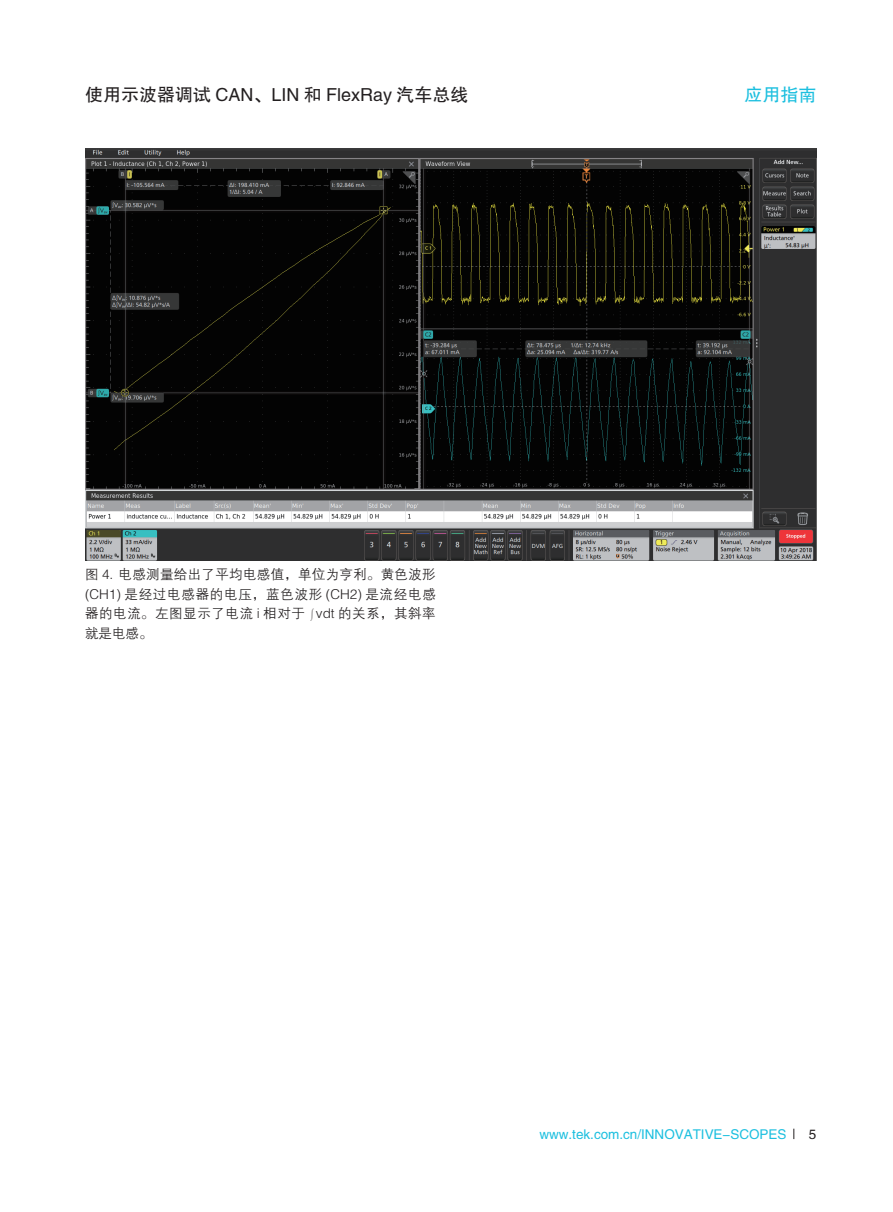
<style>
.page{position:relative;width:893px;height:1212px;background:#fff}
.page>*{position:absolute;margin:0;border:0;box-sizing:border-box;transform-origin:0 0}
.t1{font:18px "FZHTJW GB1 0";color:#231f20}
.t2{font:18px "FZHTJW GB1 0";color:#1cbfdf}
.t3{font:13.5px/19.5px "FZZDXJW GB1 0";letter-spacing:.045em;color:#231f20;text-align:justify}
.t4{font:13.5px "FZHTJW GB1 0";color:#1cbfdf}
.t5{font:13.5px "FZHTJW GB1 0";color:#231f20}
</style>
<div class="page">
<img style="left:85px;top:149px;width:731px;height:411px">
<h1 class="t1" style="left:85px;top:84px;width:385px">使用示波器调试 CAN、LIN 和 FlexRay 汽车总线</h1>
<h1 class="t2" style="left:744px;top:84px;width:73px">应用指南</h1>
<p class="t3" style="left:85px;top:565px;width:352px">图 4. 电感测量给出了平均电感值，单位为亨利。黄色波形(CH1) 是经过电感器的电压，蓝色波形 (CH2) 是流经电感器的电流。左图显示了电流 i 相对于∫vdt 的关系，其斜率就是电感。</p>
<p class="t4" style="left:539px;top:1126px;width:249px">www.tek.com.cn/INNOVATIVE-SCOPES</p>
<p class="t5" style="left:809px;top:1126px;width:9px">5</p>
</div>
